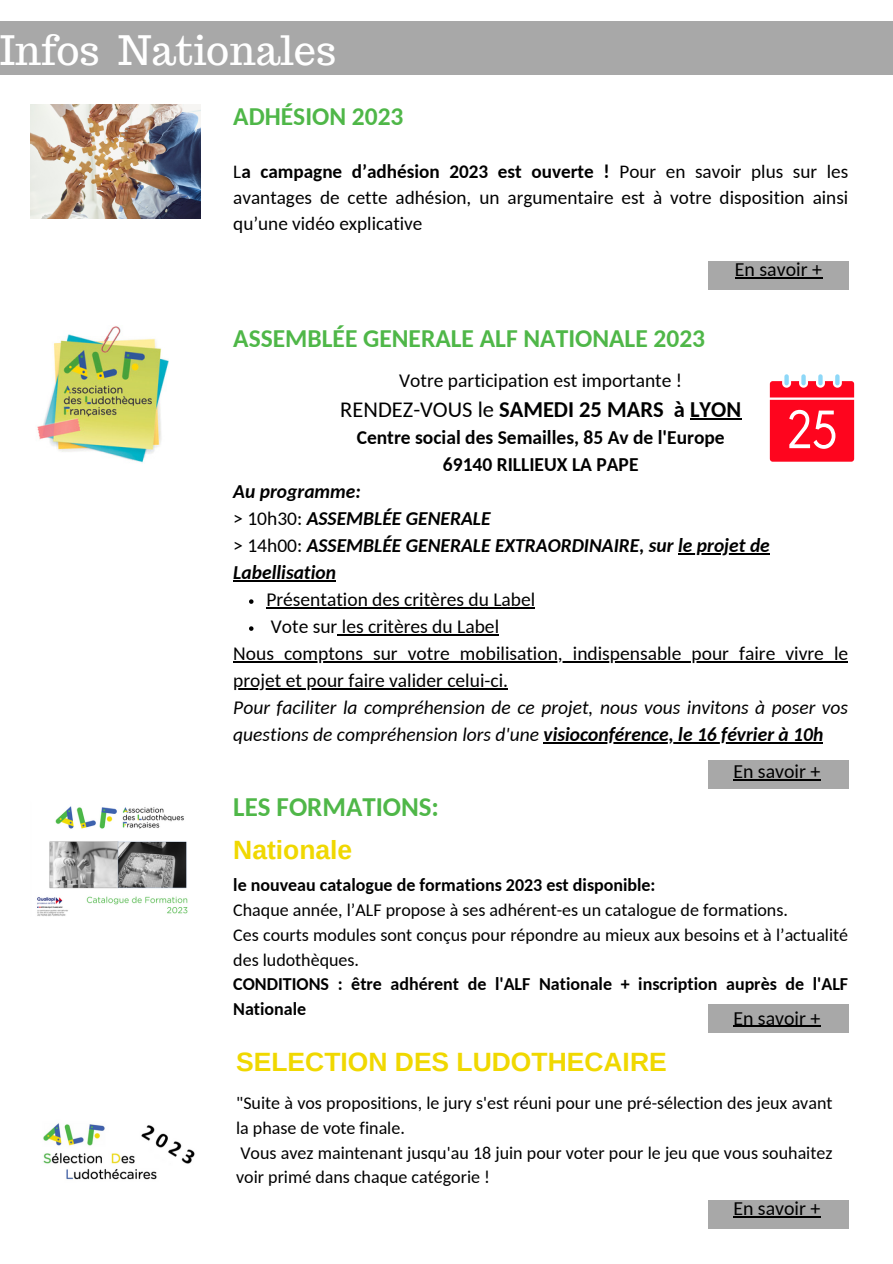
<style>
.page{position:relative;width:893px;height:1264px;background:#fff}
.page>*{position:absolute;margin:0;border:0;box-sizing:border-box;transform-origin:0 0}
.t1{font:39.6px "Trocchi";color:#fff}
.t2{font:700 27px "Carlito";color:#4fb748}
.t3{font:700 26.4px "Arimo";color:#f0d800}
.t4{font:700 25.5px "Carlito";color:#4fb748}
.t5{font:700 22.5px "Carlito";color:#000}
.t6{font:19.8px "Carlito";color:#000}
.t7{font:19.5px/27px "Carlito";color:#000}
.t8{font:italic 19.5px/27px "Carlito";color:#000}
.t9{font:italic 700 19.5px/27px "Carlito";color:#000}
.t10{font:700 19.5px "Carlito";color:#000}
.t11{font:19.2px/25.8px "Carlito";color:#000;text-align:justify}
.t12{font:18px/24.8px "Carlito";color:#000}
.t13{font:700 18px/24.8px "Carlito";color:#000}
.s1{font-weight:700}
.s2{font-weight:400}
.s3{font-weight:400;font-style:normal}
</style>
<div class="page">
<div style="left:0;top:21px;width:892px;height:53px;background:#a8a8a8"></div>
<div style="left:708px;top:1004px;width:140px;height:28px;background:#a8a8a8"></div>
<div style="left:708px;top:261px;width:140px;height:28px;background:#a8a8a8"></div>
<img style="left:30px;top:104px;width:170px;height:114px">
<div style="left:708px;top:1199px;width:140px;height:29px;background:#a8a8a8"></div>
<img style="left:37px;top:806px;width:151px;height:110px">
<svg style="left:249px;top:599px;width:4px;height:5px"></svg>
<hr style="left:266px;top:607px;width:269px;height:1px;background:#000">
<svg style="left:249px;top:626px;width:4px;height:5px"></svg>
<hr style="left:337px;top:634px;width:162px;height:1px;background:#000">
<hr style="left:690px;top:418px;width:51px;height:1px;background:#000">
<hr style="left:678px;top:553px;width:91px;height:1px;background:#000">
<hr style="left:233px;top:580px;width:103px;height:1px;background:#000">
<hr style="left:233px;top:661px;width:615px;height:1px;background:#000">
<hr style="left:233px;top:688px;width:275px;height:1px;background:#000">
<hr style="left:543px;top:742px;width:280px;height:1px;background:#000">
<div style="left:708px;top:760px;width:140px;height:28px;background:#a8a8a8"></div>
<svg style="left:769px;top:374px;width:86px;height:88px;background:#fb3e52"></svg>
<img style="left:37px;top:326px;width:131px;height:137px">
<img style="left:43px;top:1123px;width:152px;height:57px">
<hr style="left:733px;top:1025px;width:87px;height:1px;background:#000">
<hr style="left:735px;top:277px;width:87px;height:1px;background:#000">
<hr style="left:733px;top:1215px;width:87px;height:2px;background:#000">
<hr style="left:733px;top:779px;width:87px;height:1px;background:#000">
<p class="t1" style="left:0;top:25px;width:338px">Infos Nationales</p>
<p class="t4" style="left:233px;top:106px;width:172px">ADHÉSION 2023</p>
<p class="t11" style="left:233px;top:160px;width:616px">L<span class="s1">a campagne d’adhésion 2023 est ouverte !</span> Pour en savoir plus sur les avantages de cette adhésion, un argumentaire est à votre disposition ainsi qu’une vidéo explicative</p>
<p class="t4" style="left:233px;top:328px;width:473px">ASSEMBLÉE GENERALE ALF NATIONALE 2023</p>
<p class="t6" style="left:735px;top:261px;width:89px">En savoir +</p>
<p class="t7" style="left:399px;top:368px;width:284px">Votre participation est importante !</p>
<p class="t5" style="left:340px;top:400px;width:402px"><span class="s2">RENDEZ-VOUS le</span> SAMEDI 25 MARS à LYON</p>
<p class="t10" style="left:356px;top:429px;width:369px">Centre social des Semailles, 85 Av de l'Europe</p>
<p class="t10" style="left:443px;top:456px;width:197px">69140 RILLIEUX LA PAPE</p>
<p class="t9" style="left:233px;top:480px;width:129px">Au programme:</p>
<p class="t9" style="left:233px;top:506px;width:259px"><span class="s3">&gt; 10h30:</span> ASSEMBLÉE GENERALE</p>
<p class="t9" style="left:233px;top:533px;width:538px"><span class="s3">&gt; 14h00:</span> ASSEMBLÉE GENERALE EXTRAORDINAIRE, sur le projet de<br>Labellisation</p>
<p class="t7" style="left:266px;top:587px;width:270px">Présentation des critères du Label</p>
<p class="t7" style="left:271px;top:614px;width:230px">Vote sur les critères du Label</p>
<p class="t7" style="left:233px;top:641px;width:616px">Nous comptons sur votre mobilisation, indispensable pour faire vivre le projet et pour faire valider celui-ci.</p>
<p class="t8" style="left:233px;top:695px;width:616px">Pour faciliter la compréhension de ce projet, nous vous invitons à poser vos questions de compréhension lors d'une <span class="s1">visioconférence, le 16 février à 10h</span></p>
<p class="t2" style="left:233px;top:795px;width:207px">LES FORMATIONS:</p>
<p class="t3" style="left:233px;top:835px;width:120px">Nationale</p>
<p class="t6" style="left:733px;top:763px;width:89px">En savoir +</p>
<p class="t13" style="left:233px;top:874px;width:424px">le nouveau catalogue de formations 2023 est disponible:</p>
<p class="t12" style="left:233px;top:899px;width:556px">Chaque année, l’ALF propose à ses adhérent-es un catalogue de formations.</p>
<p class="t12" style="left:233px;top:924px;width:616px">Ces courts modules sont conçus pour répondre au mieux aux besoins et à l’actualité des ludothèques.</p>
<p class="t13" style="left:233px;top:973px;width:616px">CONDITIONS : être adhérent de l'ALF Nationale + inscription auprès de l'ALF<br>Nationale</p>
<p class="t6" style="left:733px;top:1009px;width:89px">En savoir +</p>
<p class="t3" style="left:236px;top:1046px;width:432px">SELECTION DES LUDOTHECAIRE</p>
<p class="t12" style="left:236px;top:1092px;width:597px">"Suite à vos propositions, le jury s'est réuni pour une pré-sélection des jeux avant la phase de vote finale.</p>
<p class="t12" style="left:236px;top:1141px;width:597px">Vous avez maintenant jusqu'au 18 juin pour voter pour le jeu que vous souhaitez voir primé dans chaque catégorie !</p>
<p class="t6" style="left:733px;top:1199px;width:89px">En savoir +</p>
</div>
